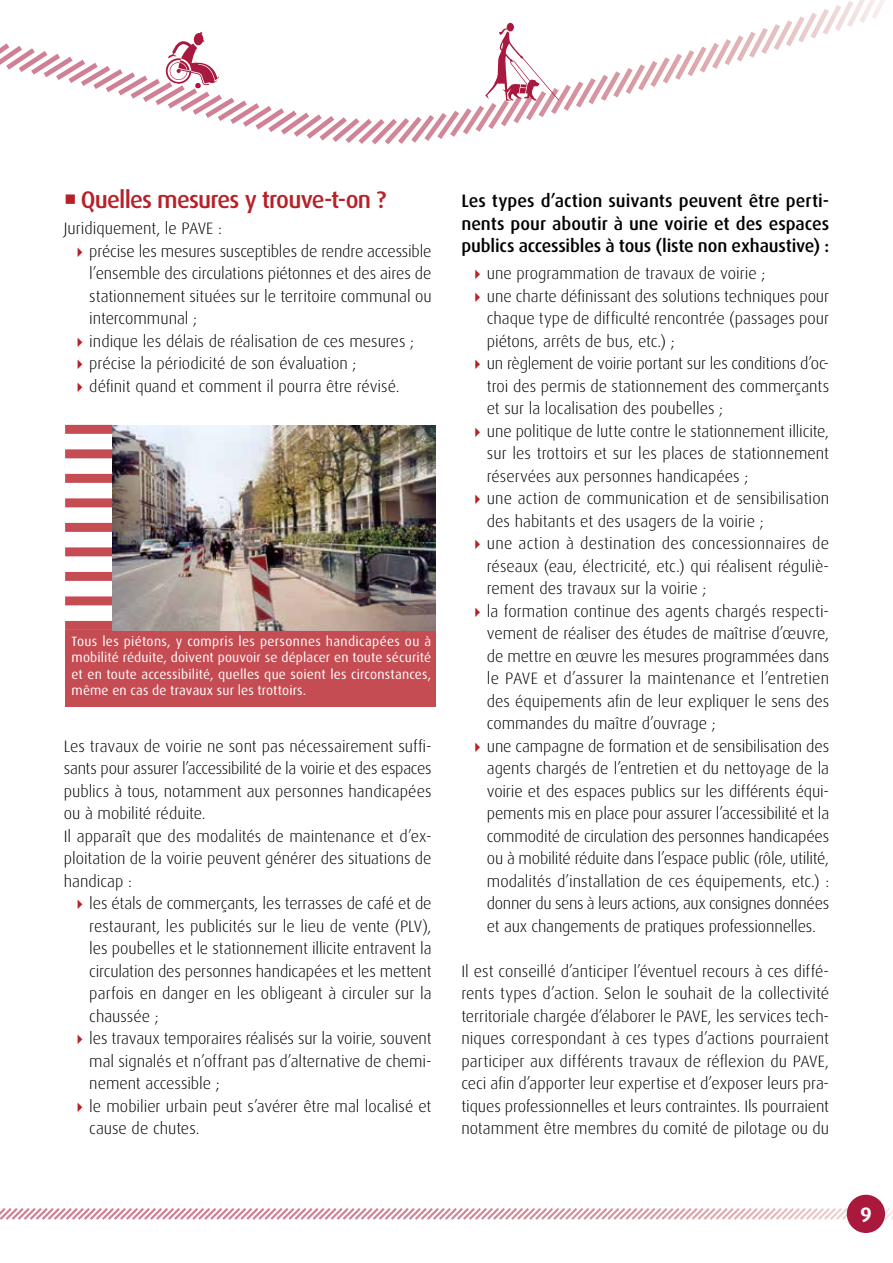
<style>
.page{position:relative;width:893px;height:1263px;background:#fff}
.page>*{position:absolute;margin:0;border:0;box-sizing:border-box;transform-origin:0 0}
.t1{font:500 24px "Dax";letter-spacing:-.035em;color:#b82028}
.t2{font:700 21px "Dax OT";color:#fff}
.t3{font:500 18px/22.5px "Dax OT";letter-spacing:-.01em;color:#000;text-align:justify}
.t4{font:300 16.5px/22.5px "Dax OT";letter-spacing:-.005em;color:#000}
.t5{font:13.5px/16.2px "Dax OT";letter-spacing:.01em;color:#fff;text-align:justify}
</style>
<div class="page">
<svg style="left:0;top:0;width:885px;height:145px"></svg>
<svg style="left:485px;top:23px;width:74px;height:78px"></svg>
<svg style="left:165px;top:32px;width:54px;height:57px"></svg>
<svg style="left:0;top:1205px;width:893px;height:17px"></svg>
<div style="left:847px;top:1195px;width:38px;height:38px;background:#aa183e;border-radius:50%"></div>
<div style="left:65px;top:630px;width:370px;height:76px;background:#c64c53"></div>
<div style="left:65px;top:425px;width:48px;height:9px;background:#c64c53"></div>
<div style="left:65px;top:449px;width:48px;height:9px;background:#c64c53"></div>
<div style="left:65px;top:474px;width:48px;height:9px;background:#c64c53"></div>
<div style="left:65px;top:498px;width:48px;height:9px;background:#c64c53"></div>
<div style="left:65px;top:523px;width:48px;height:9px;background:#c64c53"></div>
<div style="left:65px;top:547px;width:48px;height:9px;background:#c64c53"></div>
<div style="left:65px;top:572px;width:48px;height:9px;background:#c64c53"></div>
<div style="left:65px;top:596px;width:48px;height:9px;background:#c64c53"></div>
<div style="left:65px;top:621px;width:48px;height:9px;background:#c64c53"></div>
<img style="left:113px;top:426px;width:322px;height:204px">
<h1 class="t1" style="left:81px;top:186px;width:307px">Quelles mesures y trouve-t-on ?</h1>
<p class="t4" style="left:89px;top:217px;width:344px;text-indent:-26px">Juridiquement, le PAVE :<br>précise les mesures susceptibles de rendre accessible l’ensemble des circulations piétonnes et des aires de stationnement situées sur le territoire communal ou intercommunal ;<br>indique les délais de réalisation de ces mesures ; précise la périodicité de son évaluation ;<br>définit quand et comment il pourra être révisé.</p>
<p class="t5" style="left:72px;top:634px;width:361px">Tous les piétons, y compris les personnes handicapées ou à mobilité réduite, doivent pouvoir se déplacer en toute sécurité et en toute accessibilité, quelles que soient les circonstances, même en cas de travaux sur les trottoirs.</p>
<p class="t4" style="left:64px;top:735px;width:369px">Les travaux de voirie ne sont pas nécessairement suffi&shy;sants pour assurer l’accessibilité de la voirie et des espaces publics à tous, notamment aux personnes handicapées ou à mobilité réduite.<br>Il apparaît que des modalités de maintenance et d’ex&shy;ploitation de la voirie peuvent générer des situations de handicap :</p>
<p class="t4" style="left:89px;top:892px;width:344px">les étals de commerçants, les terrasses de café et de restaurant, les publicités sur le lieu de vente (PLV), les poubelles et le stationnement illicite entravent la circulation des personnes handicapées et les mettent parfois en danger en les obligeant à circuler sur la chaussée ;<br>les travaux temporaires réalisés sur la voirie, souvent mal signalés et n’offrant pas d’alternative de chemi&shy;nement accessible ;<br>le mobilier urbain peut s’avérer être mal localisé et cause de chutes.</p>
<p class="t3" style="left:461px;top:190px;width:369px">Les types d’action suivants peuvent être perti&shy;nents pour aboutir à une voirie et des espaces publics accessibles à tous (liste non exhaustive) :</p>
<p class="t4" style="left:487px;top:262px;width:344px">une programmation de travaux de voirie ;<br>une charte définissant des solutions techniques pour chaque type de difficulté rencontrée (passages pour piétons, arrêts de bus, etc.) ;<br>un règlement de voirie portant sur les conditions d’oc&shy;troi des permis de stationnement des commerçants et sur la localisation des poubelles ;<br>une politique de lutte contre le stationnement illicite, sur les trottoirs et sur les places de stationnement réservées aux personnes handicapées ;<br>une action de communication et de sensibilisation des habitants et des usagers de la voirie ;<br>une action à destination des concessionnaires de réseaux (eau, électricité, etc.) qui réalisent réguliè&shy;rement des travaux sur la voirie ;<br>la formation continue des agents chargés respecti&shy;vement de réaliser des études de maîtrise d’œuvre, de mettre en œuvre les mesures programmées dans le PAVE et d’assurer la maintenance et l’entretien des équipements afin de leur expliquer le sens des commandes du maître d’ouvrage ;<br>une campagne de formation et de sensibilisation des agents chargés de l’entretien et du nettoyage de la voirie et des espaces publics sur les différents équi&shy;pements mis en place pour assurer l’accessibilité et la commodité de circulation des personnes handicapées ou à mobilité réduite dans l’espace public (rôle, utilité, modalités d’installation de ces équipements, etc.) : donner du sens à leurs actions, aux consignes données et aux changements de pratiques professionnelles.</p>
<p class="t4" style="left:461px;top:960px;width:369px;text-align:justify">Il est conseillé d’anticiper l’éventuel recours à ces diffé&shy;rents types d’action. Selon le souhait de la collectivité territoriale chargée d’élaborer le PAVE, les services tech&shy;niques correspondant à ces types d’actions pourraient participer aux différents travaux de réflexion du PAVE, ceci afin d’apporter leur expertise et d’exposer leurs pra&shy;tiques professionnelles et leurs contraintes. Ils pourraient notamment être membres du comité de pilotage ou du</p>
<p class="t2" style="left:860px;top:1203px;width:13px">9</p>
</div>
